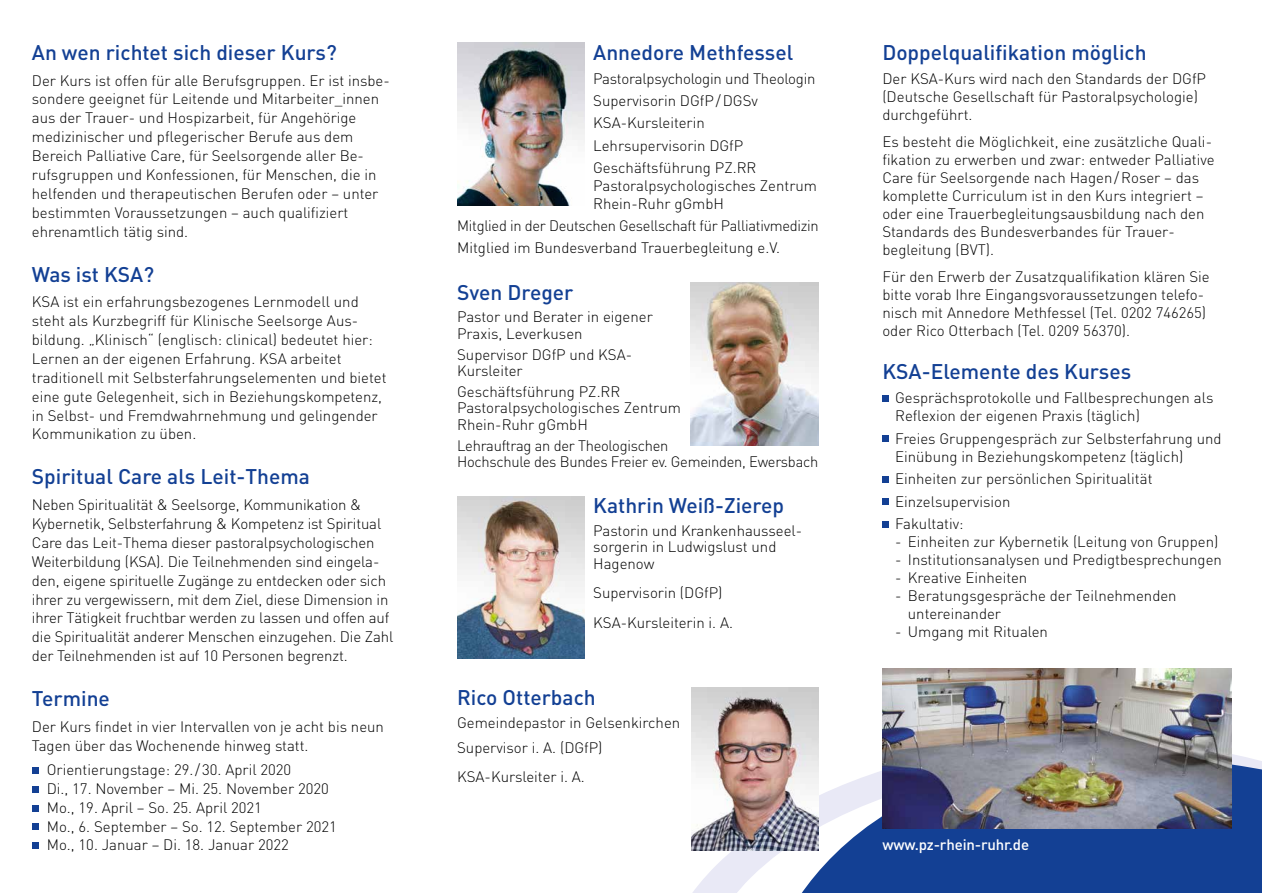
<style>
.page{position:relative;width:1263px;height:893px;background:#fff}
.page>*{position:absolute;margin:0;border:0;box-sizing:border-box;transform-origin:0 0}
.t1{font:500 21px "DIN";color:#134094}
.t2{font:300 15px/18.9px "DIN";color:#000}
.t3{font:300 15px/22.2px "DIN";letter-spacing:-.02em;color:#000}
.t4{font:500 15px "DIN";letter-spacing:-.01em;color:#fff}
</style>
<div class="page">
<svg style="left:691px;top:850px;width:101px;height:43px"></svg>
<svg style="left:792px;top:700px;width:470px;height:193px;fill:#134094"></svg>
<svg style="left:32px;top:767px;width:6px;height:6px"></svg>
<svg style="left:32px;top:786px;width:6px;height:6px"></svg>
<svg style="left:32px;top:805px;width:6px;height:6px"></svg>
<svg style="left:32px;top:824px;width:6px;height:6px"></svg>
<svg style="left:32px;top:843px;width:6px;height:6px"></svg>
<div style="left:882px;top:395px;width:7px;height:7px;background:#134094"></div>
<div style="left:882px;top:436px;width:7px;height:6px;background:#134094"></div>
<div style="left:882px;top:476px;width:7px;height:7px;background:#134094"></div>
<div style="left:882px;top:499px;width:7px;height:6px;background:#134094"></div>
<div style="left:882px;top:521px;width:7px;height:7px;background:#134094"></div>
<img style="left:882px;top:669px;width:349px;height:159px">
<img style="left:691px;top:688px;width:128px;height:162px">
<img style="left:691px;top:282px;width:127px;height:163px">
<img style="left:457px;top:496px;width:128px;height:163px">
<img style="left:457px;top:43px;width:128px;height:162px">
<h1 class="t1" style="left:32px;top:39px;width:306px">An wen richtet sich dieser Kurs?</h1>
<p class="t2" style="left:32px;top:71px;width:359px">Der Kurs ist offen für alle Berufsgruppen. Er ist insbe&shy;sondere geeignet für Leitende und Mitarbeiter_innen aus der Trauer- und Hospizarbeit, für Angehörige medizinischer und pflegerischer Berufe aus dem Bereich Palliative Care, für Seelsorgende aller Be&shy;rufsgruppen und Konfessionen, für Menschen, die in helfenden und therapeutischen Berufen oder – unter bestimmten Voraussetzungen – auch qualifiziert ehrenamtlich tätig sind.</p>
<h1 class="t1" style="left:32px;top:261px;width:124px">Was ist KSA?</h1>
<p class="t2" style="left:32px;top:292px;width:356px">KSA ist ein erfahrungsbezogenes Lernmodell und steht als Kurzbegriff für Klinische Seelsorge Aus&shy;bildung. „Klinisch“ (englisch: clinical) bedeutet hier:<br>Lernen an der eigenen Erfahrung. KSA arbeitet traditionell mit Selbsterfahrungselementen und bietet eine gute Gelegenheit, sich in Beziehungskompetenz, in Selbst- und Fremdwahrnehmung und gelingender Kommunikation zu üben.</p>
<h1 class="t1" style="left:32px;top:463px;width:280px">Spiritual Care als Leit-Thema</h1>
<p class="t2" style="left:32px;top:495px;width:363px">Neben Spiritualität &amp; Seelsorge, Kommunikation &amp; Kybernetik, Selbsterfahrung &amp; Kompetenz ist Spiritual Care das Leit-Thema dieser pastoralpsychologischen Weiterbildung (KSA). Die Teilnehmenden sind eingela&shy;den, eigene spirituelle Zugänge zu entdecken oder sich ihrer zu vergewissern, mit dem Ziel, diese Dimension in ihrer Tätigkeit fruchtbar werden zu lassen und offen auf die Spiritualität anderer Menschen einzugehen. Die Zahl der Teilnehmenden ist auf 10 Personen begrenzt.</p>
<h1 class="t1" style="left:32px;top:685px;width:80px">Termine</h1>
<p class="t2" style="left:32px;top:717px;width:354px">Der Kurs findet in vier Intervallen von je acht bis neun<br>Tagen über das Wochenende hinweg statt.</p>
<p class="t2" style="left:47px;top:760px;width:292px">Orientierungstage: 29./30. April 2020<br>Di., 17. November – Mi. 25. November 2020<br>Mo., 19. April – So. 25. April 2021<br>Mo., 6. September – So. 12. September 2021<br>Mo., 10. Januar – Di. 18. Januar 2022</p>
<h1 class="t1" style="left:593px;top:39px;width:201px">Annedore Methfessel</h1>
<p class="t2" style="left:593px;top:67px;width:224px;line-height:22.2px">Pastoralpsychologin und Theologin<br>Supervisorin DGfP/DGSv<br>KSA-Kursleiterin<br>Lehrsupervisorin DGfP<br>Geschäftsführung PZ.RR</p>
<p class="t2" style="left:593px;top:176px;width:225px;line-height:18px">Pastoralpsychologisches Zentrum<br>Rhein-Ruhr gGmbH</p>
<p class="t3" style="left:457px;top:214px;width:363px">Mitglied in der Deutschen Gesellschaft für Palliativmedizin<br>Mitglied im Bundesverband Trauerbegleitung e.V.</p>
<h1 class="t1" style="left:457px;top:279px;width:118px">Sven Dreger</h1>
<p class="t2" style="left:457px;top:308px;width:197px;line-height:16.5px">Pastor und Berater in eigener<br>Praxis, Leverkusen</p>
<p class="t2" style="left:457px;top:346px;width:177px;line-height:16.5px">Supervisor DGfP und KSA-<br>Kursleiter</p>
<p class="t2" style="left:457px;top:383px;width:225px;line-height:16.5px">Geschäftsführung PZ.RR<br>Pastoralpsychologisches Zentrum<br>Rhein-Ruhr gGmbH</p>
<p class="t2" style="left:457px;top:437px;width:363px;line-height:16.5px">Lehrauftrag an der Theologischen<br>Hochschule des Bundes Freier ev. Gemeinden, Ewersbach</p>
<h1 class="t1" style="left:593px;top:492px;width:192px">Kathrin Weiß-Zierep</h1>
<p class="t2" style="left:593px;top:522px;width:210px;line-height:16.5px">Pastorin und Krankenhausseel&shy;sorgerin in Ludwigslust und<br>Hagenow</p>
<p class="t2" style="left:593px;top:578px;width:141px;line-height:29.5px">Supervisorin (DGfP)<br>KSA-Kursleiterin i. A.</p>
<h1 class="t1" style="left:457px;top:684px;width:140px">Rico Otterbach</h1>
<p class="t2" style="left:457px;top:709px;width:225px;line-height:25.2px">Gemeindepastor in Gelsenkirchen<br>Supervisor i. A. (DGfP)</p>
<p class="t2" style="left:457px;top:767px;width:129px">KSA-Kursleiter i. A.</p>
<h1 class="t1" style="left:882px;top:39px;width:266px">Doppelqualifikation möglich</h1>
<p class="t2" style="left:882px;top:69px;width:325px;line-height:18px">Der KSA-Kurs wird nach den Standards der DGfP (Deutsche Gesellschaft für Pastoralpsychologie) durchgeführt.</p>
<p class="t2" style="left:882px;top:132px;width:334px;line-height:18px">Es besteht die Möglichkeit, eine zusätzliche Quali&shy;fikation zu erwerben und zwar: entweder Palliative Care für Seelsorgende nach Hagen/Roser – das komplette Curriculum ist in den Kurs integriert – oder eine Trauerbegleitungsausbildung nach den Standards des Bundesverbandes für Trauer&shy;begleitung (BVT).</p>
<p class="t2" style="left:882px;top:267px;width:329px;line-height:18px">Für den Erwerb der Zusatzqualifikation klären Sie bitte vorab Ihre Eingangsvoraussetzungen telefo&shy;nisch mit Annedore Methfessel (Tel. 0202 746265) oder Rico Otterbach (Tel. 0209 56370).</p>
<h1 class="t1" style="left:882px;top:358px;width:250px">KSA-Elemente des Kurses</h1>
<p class="t2" style="left:895px;top:389px;width:320px;line-height:18px">Gesprächsprotokolle und Fallbesprechungen als<br>Reflexion der eigenen Praxis (täglich)</p>
<p class="t2" style="left:895px;top:429px;width:328px;line-height:18px">Freies Gruppengespräch zur Selbsterfahrung und<br>Einübung in Beziehungskompetenz (täglich)</p>
<p class="t2" style="left:895px;top:467px;width:259px;line-height:22.5px">Einheiten zur persönlichen Spiritualität<br>Einzelsupervision<br>Fakultativ:</p>
<p class="t2" style="left:895px;top:532px;width:325px">- Einheiten zur Kybernetik (Leitung von Gruppen)</p>
<p class="t2" style="left:895px;top:550px;width:328px">- Institutionsanalysen und Predigtbesprechungen</p>
<p class="t2" style="left:895px;top:568px;width:134px">- Kreative Einheiten</p>
<p class="t2" style="left:908px;top:587px;width:270px;line-height:18px;text-indent:-13px">- Beratungsgespräche der Teilnehmenden untereinander</p>
<p class="t2" style="left:895px;top:622px;width:154px">- Umgang mit Ritualen</p>
<p class="t4" style="left:882px;top:835px;width:148px">www.pz-rhein-ruhr.de</p>
</div>
